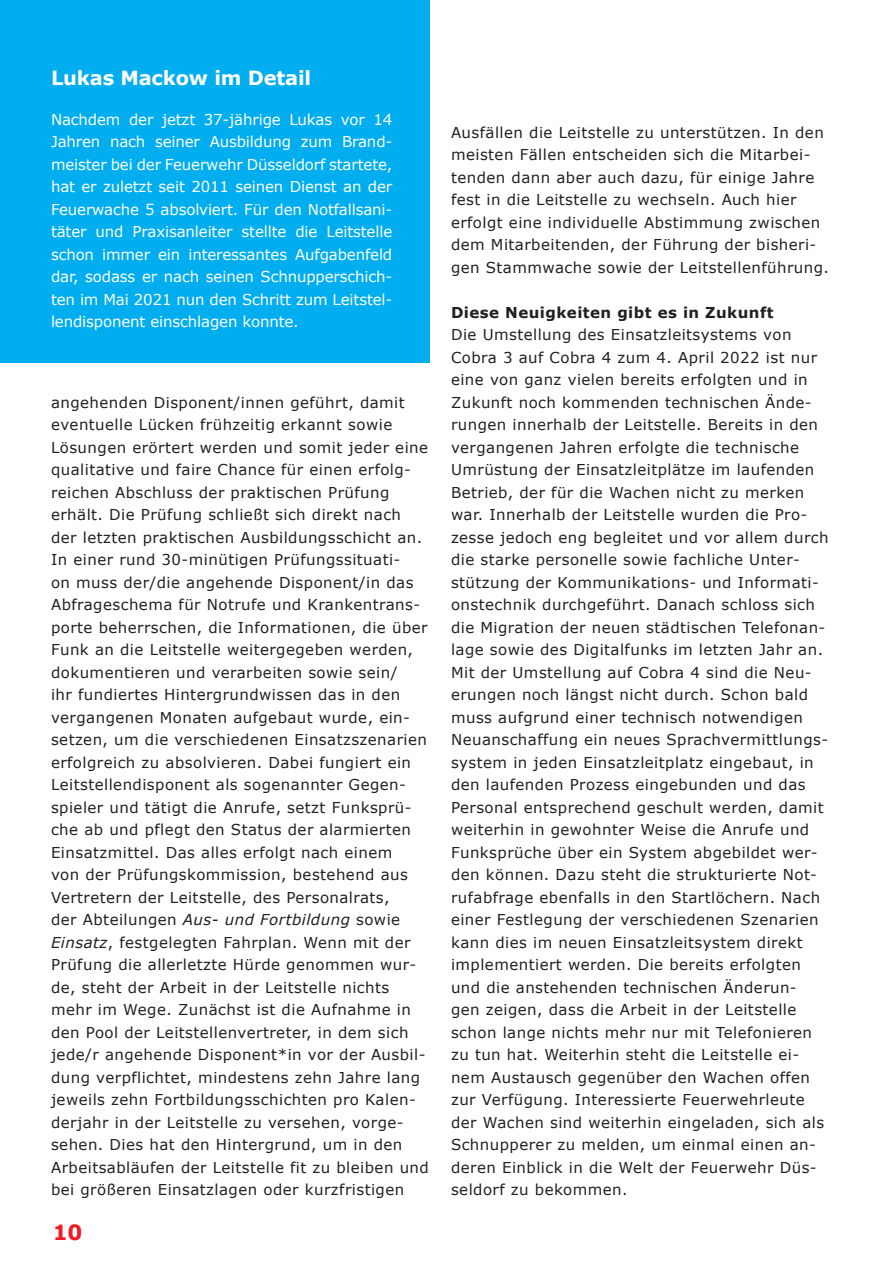
<style>
.page{position:relative;width:893px;height:1263px;background:#fff}
.page>*{position:absolute;margin:0;border:0;box-sizing:border-box;transform-origin:0 0}
.t1{font:700 21px "Verdana";color:#ee1c28}
.t2{font:700 19.5px "Verdana";letter-spacing:-.01em;color:#fff}
.t3{font:15px/22.5px "Verdana";letter-spacing:.03em;color:#231f20}
.t4{font:15px/22.5px "Verdana";letter-spacing:-.01em;color:#fff;text-align:justify}
.t5{font:700 15px "Verdana";letter-spacing:.03em;color:#231f20}
.s1{font-style:italic}
</style>
<div class="page">
<div style="left:0;top:0;width:429px;height:363px;background:#00aeef"></div>
<h2 class="t2" style="left:51px;top:64px;width:262px">Lukas Mackow im Detail</h2>
<p class="t4" style="left:51px;top:108px;width:343px">Nachdem der jetzt 37-jährige Lukas vor 14<br>Jahren nach seiner Ausbildung zum Brand&shy;meister bei der Feuerwehr Düsseldorf startete, hat er zuletzt seit 2011 seinen Dienst an der Feuerwache 5 absolviert. Für den Notfallsani&shy;täter und Praxisanleiter stellte die Leitstelle schon immer ein interessantes Aufgabenfeld dar, sodass er nach seinen Schnupperschich&shy;ten im Mai 2021 nun den Schritt zum Leitstel&shy;lendisponent einschlagen konnte.</p>
<p class="t3" style="left:51px;top:391px;width:379px">angehenden Disponent/innen geführt, damit eventuelle Lücken frühzeitig erkannt sowie Lösungen erörtert werden und somit jeder eine qualitative und faire Chance für einen erfolg&shy;reichen Abschluss der praktischen Prüfung erhält. Die Prüfung schließt sich direkt nach der letzten praktischen Ausbildungsschicht an.<br>In einer rund 30-minütigen Prüfungssituati-<br>on muss der/die angehende Disponent/in das Abfrageschema für Notrufe und Krankentrans&shy;porte beherrschen, die Informationen, die über Funk an die Leitstelle weitergegeben werden, dokumentieren und verarbeiten sowie sein/<br>ihr fundiertes Hintergrundwissen das in den vergangenen Monaten aufgebaut wurde, ein&shy;setzen, um die verschiedenen Einsatzszenarien erfolgreich zu absolvieren. Dabei fungiert ein Leitstellendisponent als sogenannter Gegen&shy;spieler und tätigt die Anrufe, setzt Funksprü&shy;che ab und pflegt den Status der alarmierten Einsatzmittel. Das alles erfolgt nach einem<br>von der Prüfungskommission, bestehend aus Vertretern der Leitstelle, des Personalrats,<br>der Abteilungen <span class="s1">Aus- und Fortbildung</span> sowie <span class="s1">Einsatz</span>, festgelegten Fahrplan. Wenn mit der Prüfung die allerletzte Hürde genommen wur&shy;de, steht der Arbeit in der Leitstelle nichts mehr im Wege. Zunächst ist die Aufnahme in den Pool der Leitstellenvertreter, in dem sich jede/r angehende Disponent*in vor der Ausbil&shy;dung verpflichtet, mindestens zehn Jahre lang jeweils zehn Fortbildungsschichten pro Kalen&shy;derjahr in der Leitstelle zu versehen, vorge&shy;sehen. Dies hat den Hintergrund, um in den Arbeitsabläufen der Leitstelle fit zu bleiben und bei größeren Einsatzlagen oder kurzfristigen</p>
<h1 class="t1" style="left:53px;top:1218px;width:31px">10</h1>
<p class="t3" style="left:451px;top:121px;width:379px">Ausfällen die Leitstelle zu unterstützen. In den meisten Fällen entscheiden sich die Mitarbei&shy;tenden dann aber auch dazu, für einige Jahre fest in die Leitstelle zu wechseln. Auch hier erfolgt eine individuelle Abstimmung zwischen dem Mitarbeitenden, der Führung der bisheri&shy;gen Stammwache sowie der Leitstellenführung.</p>
<p class="t5" style="left:451px;top:302px;width:324px">Diese Neuigkeiten gibt es in Zukunft</p>
<p class="t3" style="left:451px;top:323px;width:379px">Die Umstellung des Einsatzleitsystems von Cobra 3 auf Cobra 4 zum 4. April 2022 ist nur eine von ganz vielen bereits erfolgten und in Zukunft noch kommenden technischen Ände&shy;rungen innerhalb der Leitstelle. Bereits in den vergangenen Jahren erfolgte die technische Umrüstung der Einsatzleitplätze im laufenden Betrieb, der für die Wachen nicht zu merken war. Innerhalb der Leitstelle wurden die Pro&shy;zesse jedoch eng begleitet und vor allem durch die starke personelle sowie fachliche Unter&shy;stützung der Kommunikations- und Informati&shy;onstechnik durchgeführt. Danach schloss sich die Migration der neuen städtischen Telefonan&shy;lage sowie des Digitalfunks im letzten Jahr an.<br>Mit der Umstellung auf Cobra 4 sind die Neu&shy;erungen noch längst nicht durch. Schon bald muss aufgrund einer technisch notwendigen Neuanschaffung ein neues Sprachvermittlungs&shy;system in jeden Einsatzleitplatz eingebaut, in den laufenden Prozess eingebunden und das Personal entsprechend geschult werden, damit weiterhin in gewohnter Weise die Anrufe und Funksprüche über ein System abgebildet wer&shy;den können. Dazu steht die strukturierte Not&shy;rufabfrage ebenfalls in den Startlöchern. Nach einer Festlegung der verschiedenen Szenarien kann dies im neuen Einsatzleitsystem direkt implementiert werden. Die bereits erfolgten und die anstehenden technischen Änderun&shy;gen zeigen, dass die Arbeit in der Leitstelle schon lange nichts mehr nur mit Telefonieren zu tun hat. Weiterhin steht die Leitstelle ei&shy;nem Austausch gegenüber den Wachen offen zur Verfügung. Interessierte Feuerwehrleute der Wachen sind weiterhin eingeladen, sich als Schnupperer zu melden, um einmal einen an&shy;deren Einblick in die Welt der Feuerwehr Düs&shy;seldorf zu bekommen.</p>
</div>
